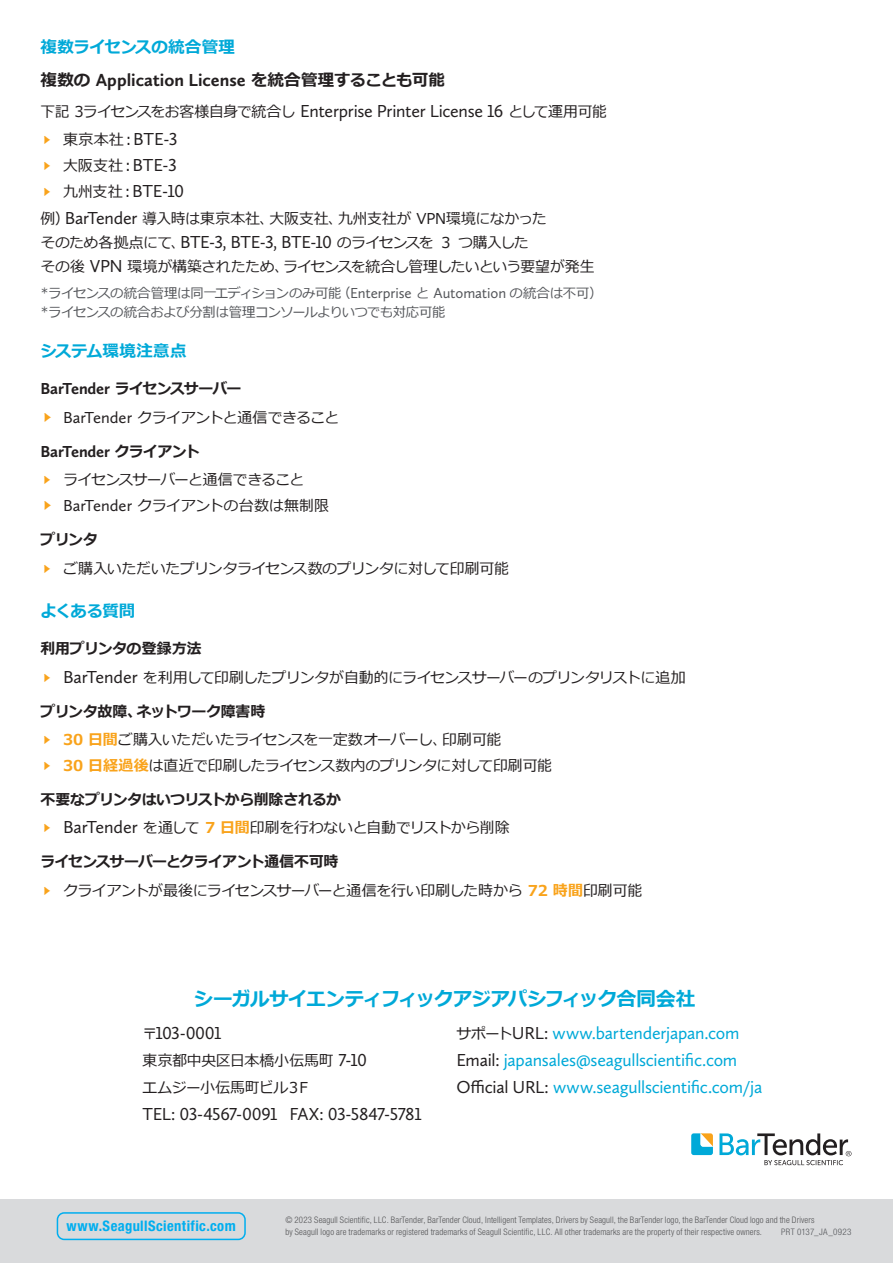
<style>
.page{position:relative;width:893px;height:1263px;background:#fff}
.page>*{position:absolute;margin:0;border:0;box-sizing:border-box;transform-origin:0 0}
.t1{font:700 19.5px "Meiryo";letter-spacing:-.045em;color:#00a9d8}
.t2{font:18px/30.8px "Calluna Sans";letter-spacing:-.02em;color:#231f20}
.t3{font:18px/27px "Calluna Sans";letter-spacing:-.015em;color:#00a9d8}
.t4{font:700 16.5px "Calluna Sans";letter-spacing:-.01em;color:#231f20}
.t5{font:700 16.5px "Meiryo";letter-spacing:-.01em;color:#00a9d8}
.t6{font:700 16.5px "Meiryo";letter-spacing:.01em;color:#00a9d8}
.t7{font:15px/28.5px "Meiryo";letter-spacing:-.03em;color:#231f20}
.t8{font:15px/25.8px "Meiryo";letter-spacing:.01em;color:#231f20}
.t9{font:700 condensed 14.55px "Helvetica Neue LT Std";letter-spacing:.03em;color:#00aeef}
.t10{font:13.5px/19.5px "Meiryo";letter-spacing:-.035em;color:#54565a}
.t11{font:300 condensed 9px "Helvetica Neue LT Std";letter-spacing:.015em;color:#535355}
.t12{font:300 condensed 9px "Helvetica Neue LT Std";letter-spacing:.035em;color:#54565a}
.s1{font-family:"Meiryo";font-weight:700;font-size:16.5px}
.s2{font-weight:700}
.s3{font-family:"Meiryo";font-size:15px}
.s4{font-family:"Calluna Sans";color:#f9a31b}
.s5{font-family:"Calluna Sans";font-size:18px}
.s6{font-size:15px;color:#f9a31b}
.s7{font-family:"Calluna Sans";font-size:15px}
.s8{font-family:"Calluna Sans";font-size:16.5px;color:#f9a31b}
.s9{font-family:"Calluna Sans";font-size:16.5px}
.s10{font-weight:700;color:#f9a31b}
.s11{font-family:"Meiryo";font-size:15px;color:#231f20}
.s12{color:#231f20}
</style>
<div class="page">
<svg style="left:691px;top:1133px;width:22px;height:22px"></svg>
<svg style="left:719px;top:1133px;width:132px;height:32px"></svg>
<div style="left:0;top:1199px;width:893px;height:64px;background:#d9dadc"></div>
<div style="left:57px;top:1212px;width:189px;height:28px;border:2px solid #00aeef;border-radius:7px"></div>
<p class="t5" style="left:40px;top:38px;width:196px">複数ライセンスの統合管理</p>
<p class="t2" style="left:40px;top:65px;width:568px"><span class="s1">複数の</span> <span class="s2">Application License</span> <span class="s1">を統合管理することも可能<br></span><span class="s3">下記 3ライセンスをお客様自身で統合し</span> Enterprise Printer License 16 <span class="s3">として運用可能</span></p>
<p class="t8" style="left:42px;top:127px;width:137px"><span class="s4">►</span> 東京本社：<span class="s5">BTE-3 </span><span class="s4">►</span> 大阪支社：<span class="s5">BTE-3</span></p>
<p class="t2" style="left:42px;top:175px;width:144px"><span class="s6">►</span> <span class="s3">九州支社：</span>BTE-10</p>
<p class="t7" style="left:40px;top:207px;width:556px;line-height:24px">例）<span class="s5">BarTender</span> 導入時は東京本社、大阪支社、九州支社が VPN環境になかった<br>そのため各拠点にて、<span class="s5">BTE-3, BTE-3, BTE-10</span> のライセンスを ３ つ購入した<br>その後 <span class="s5">VPN</span> 環境が構築されたため、ライセンスを統合し管理したいという要望が発生</p>
<p class="t10" style="left:40px;top:283px;width:563px">*ライセンスの統合管理は同一エディションのみ可能（<span class="s7">Enterprise</span> と <span class="s7">Automation</span> の統合は不可）*ライセンスの統合および分割は管理コンソールよりいつでも対応可能</p>
<p class="t6" style="left:40px;top:342px;width:148px">システム環境注意点</p>
<p class="t4" style="left:40px;top:379px;width:202px">BarTender <span class="s3">ライセンスサーバー</span></p>
<p class="t7" style="left:42px;top:403px;width:298px"><span class="s8">►</span> <span class="s9">BarTender</span> クライアントと通信できること</p>
<p class="t4" style="left:40px;top:441px;width:161px">BarTender <span class="s3">クライアント</span></p>
<p class="t7" style="left:42px;top:467px;width:289px;line-height:25.8px"><span class="s4">►</span> ライセンスサーバーと通信できること<br><span class="s8">►</span> <span class="s9">BarTender</span> クライアントの台数は無制限</p>
<p class="t7" style="left:40px;top:526px;width:470px"><span class="s2">プリンタ<br></span><span class="s4">►</span> ご購入いただいたプリンタライセンス数のプリンタに対して印刷可能</p>
<p class="t5" style="left:40px;top:601px;width:96px">よくある質問</p>
<p class="t7" style="left:40px;top:635px;width:647px"><span class="s2">利用プリンタの登録方法<br></span><span class="s4">►</span> <span class="s5">BarTender</span> を利用して印刷したプリンタが自動的にライセンスサーバーのプリンタリストに追加</p>
<p class="t7" style="left:40px;top:697px;width:463px"><span class="s2">プリンタ故障、ネットワーク障害時<br></span><span class="s4">►</span> <span class="s10">30 日間</span>ご購入いただいたライセンスを一定数オーバーし、印刷可能</p>
<p class="t7" style="left:42px;top:751px;width:512px"><span class="s4">►</span> <span class="s10">30 日経過後</span>は直近で印刷したライセンス数内のプリンタに対して印刷可能</p>
<p class="t7" style="left:40px;top:785px;width:471px"><span class="s2">不要なプリンタはいつリストから削除されるか<br></span><span class="s4">►</span> <span class="s5">BarTender</span> を通して <span class="s10">7 日間</span>印刷を行わないと自動でリストから削除</p>
<p class="t7" style="left:40px;top:848px;width:603px"><span class="s2">ライセンスサーバーとクライアント通信不可時<br></span><span class="s4">►</span> クライアントが最後にライセンスサーバーと通信を行い印刷した時から <span class="s10">72 時間</span>印刷可能</p>
<h1 class="t1" style="left:194px;top:987px;width:503px">シーガルサイエンティフィックアジアパシフィック合同会社</h1>
<p class="t2" style="left:143px;top:1018px;width:80px"><span class="s3">〒</span>103-0001</p>
<p class="t7" style="left:143px;top:1048px;width:226px;line-height:27px">東京都中央区日本橋小伝馬町 <span class="s5">7-10</span>エムジー小伝馬町ビル３F</p>
<p class="t2" style="left:143px;top:1099px;width:281px">TEL: 03-4567-0091 FAX: 03-5847-5781</p>
<p class="t3" style="left:456px;top:1020px;width:307px"><span class="s11">サポート</span><span class="s12">URL:</span> www.bartenderjapan.com<br><span class="s12">Email:</span> japansales@seagullscientific.com<br><span class="s12">Official URL:</span> www.seagullscientific.com/ja</p>
<p class="t11" style="left:285px;top:1215px;width:531px">© 2023 Seagull Scientific, LLC. BarTender, BarTender Cloud, Intelligent Templates, Drivers by Seagull, the BarTender logo, the BarTender Cloud logo and the Drivers</p>
<p class="t9" style="left:67px;top:1217px;width:171px">www.SeagullScientific.com</p>
<p class="t11" style="left:285px;top:1227px;width:478px">by Seagull logo are trademarks or registered trademarks of Seagull Scientific, LLC. All other trademarks are the property of their respective owners.</p>
<p class="t12" style="left:781px;top:1226px;width:72px">PRT 0137_JA_0923</p>
</div>
